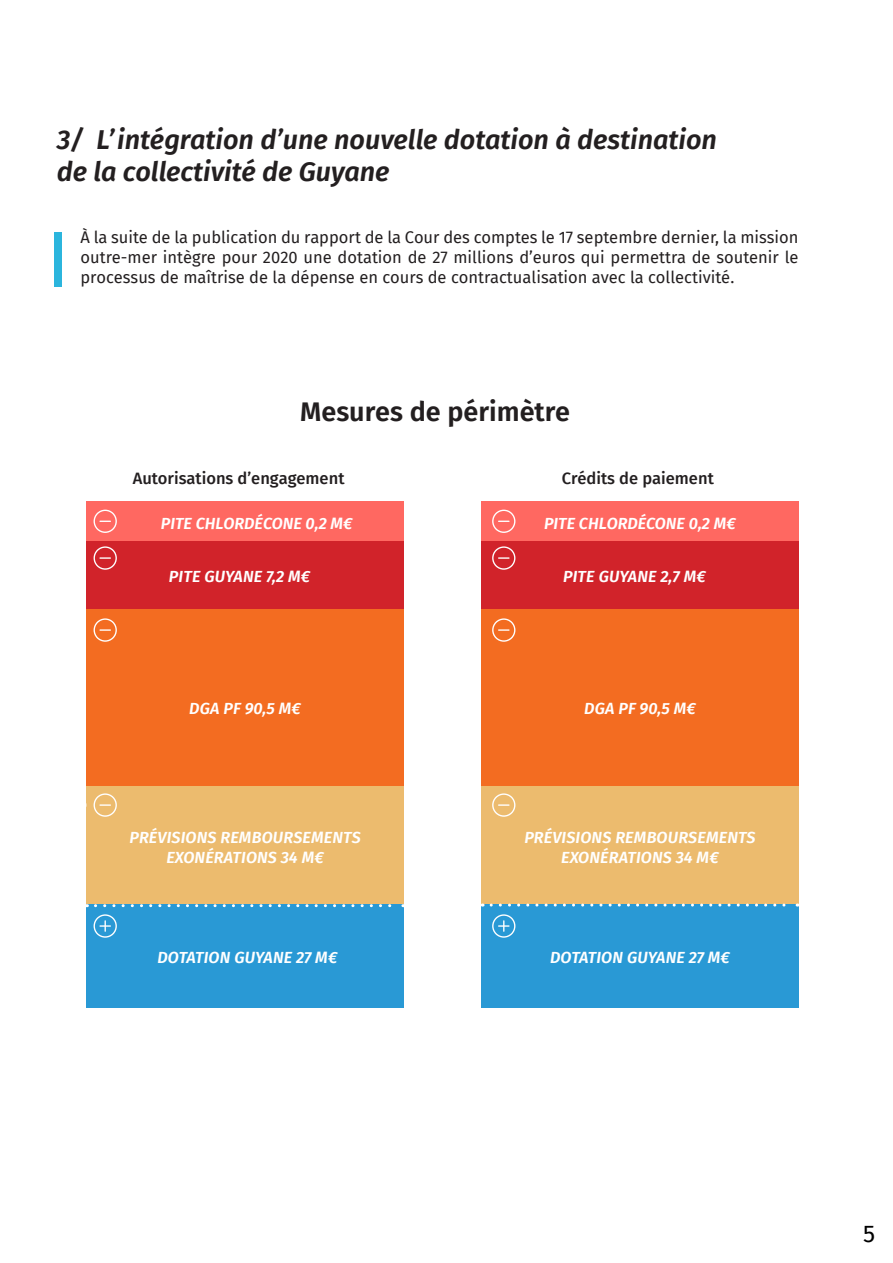
<style>
.page{position:relative;width:893px;height:1263px;background:#fff}
.page>*{position:absolute;margin:0;border:0;box-sizing:border-box;transform-origin:0 0}
.t1{font:italic 600 27px "Fira Sans";color:#231f20}
.t2{font:600 27px "Fira Sans";color:#231f20}
.t3{font:24px "Fira Sans";color:#000}
.t4{font:16.5px/19.8px "Fira Sans";color:#231f20;text-align:justify}
.t5{font:500 16.5px "Fira Sans";color:#231f20}
.t6{font:italic 600 16.2px/19.4px "Fira Sans";letter-spacing:.01em;color:#fff;text-align:center}
</style>
<div class="page">
<div style="left:54px;top:232px;width:8px;height:55px;background:#2bb5dd"></div>
<div style="left:86px;top:501px;width:318px;height:40px;background:#ff6861"></div>
<div style="left:481px;top:501px;width:318px;height:40px;background:#ff6861"></div>
<div style="left:86px;top:608px;width:318px;height:178px;background:#f36c21"></div>
<div style="left:481px;top:608px;width:318px;height:178px;background:#f36c21"></div>
<div style="left:86px;top:541px;width:318px;height:67px;background:#d1232a"></div>
<div style="left:481px;top:541px;width:318px;height:67px;background:#d1232a"></div>
<div style="left:86px;top:786px;width:318px;height:119px;background:#ecbb6e"></div>
<div style="left:481px;top:786px;width:318px;height:119px;background:#ecbb6e"></div>
<div style="left:86px;top:905px;width:318px;height:103px;background:#2999d5"></div>
<div style="left:481px;top:905px;width:318px;height:103px;background:#2999d5"></div>
<svg style="left:94px;top:914px;width:23px;height:24px"></svg>
<svg style="left:492px;top:914px;width:23px;height:24px"></svg>
<svg style="left:94px;top:793px;width:23px;height:24px"></svg>
<svg style="left:492px;top:793px;width:23px;height:24px"></svg>
<svg style="left:94px;top:618px;width:23px;height:24px"></svg>
<svg style="left:492px;top:618px;width:23px;height:24px"></svg>
<svg style="left:94px;top:546px;width:23px;height:24px"></svg>
<svg style="left:492px;top:546px;width:23px;height:24px"></svg>
<svg style="left:94px;top:510px;width:23px;height:23px"></svg>
<svg style="left:492px;top:510px;width:23px;height:23px"></svg>
<svg style="left:95px;top:904px;width:309px;height:3px"></svg>
<svg style="left:491px;top:903px;width:307px;height:3px"></svg>
<p class="t1" style="left:57px;top:117px;width:661px">3/ L’intégration d’une nouvelle dotation à destination</p>
<p class="t1" style="left:57px;top:150px;width:334px">de la collectivité de Guyane</p>
<p class="t4" style="left:81px;top:227px;width:720px">À la suite de la publication du rapport de la Cour des comptes le 17 septembre dernier, la mission outre-mer intègre pour 2020 une dotation de 27 millions d’euros qui permettra de soutenir le processus de maîtrise de la dépense en cours de contractualisation avec la collectivité.</p>
<p class="t2" style="left:300px;top:390px;width:272px">Mesures de périmètre</p>
<p class="t5" style="left:133px;top:465px;width:213px">Autorisations d’engagement</p>
<p class="t5" style="left:562px;top:465px;width:154px">Crédits de paiement</p>
<p class="t6" style="left:161px;top:512px;width:193px">PITE CHLORDÉCONE 0,2 M€</p>
<p class="t6" style="left:544px;top:512px;width:193px">PITE CHLORDÉCONE 0,2 M€</p>
<p class="t6" style="left:169px;top:566px;width:143px">PITE GUYANE 7,2 M€</p>
<p class="t6" style="left:563px;top:566px;width:144px">PITE GUYANE 2,7 M€</p>
<p class="t6" style="left:189px;top:698px;width:113px">DGA PF 90,5 M€</p>
<p class="t6" style="left:584px;top:698px;width:113px">DGA PF 90,5 M€</p>
<p class="t6" style="left:129px;top:827px;width:233px">PRÉVISIONS REMBOURSEMENTS<br>EXONÉRATIONS 34 M€</p>
<p class="t6" style="left:524px;top:827px;width:233px">PRÉVISIONS REMBOURSEMENTS<br>EXONÉRATIONS 34 M€</p>
<p class="t6" style="left:157px;top:947px;width:181px">DOTATION GUYANE 27 M€</p>
<p class="t6" style="left:550px;top:947px;width:181px">DOTATION GUYANE 27 M€</p>
<p class="t3" style="left:863px;top:1216px;width:14px">5</p>
</div>
